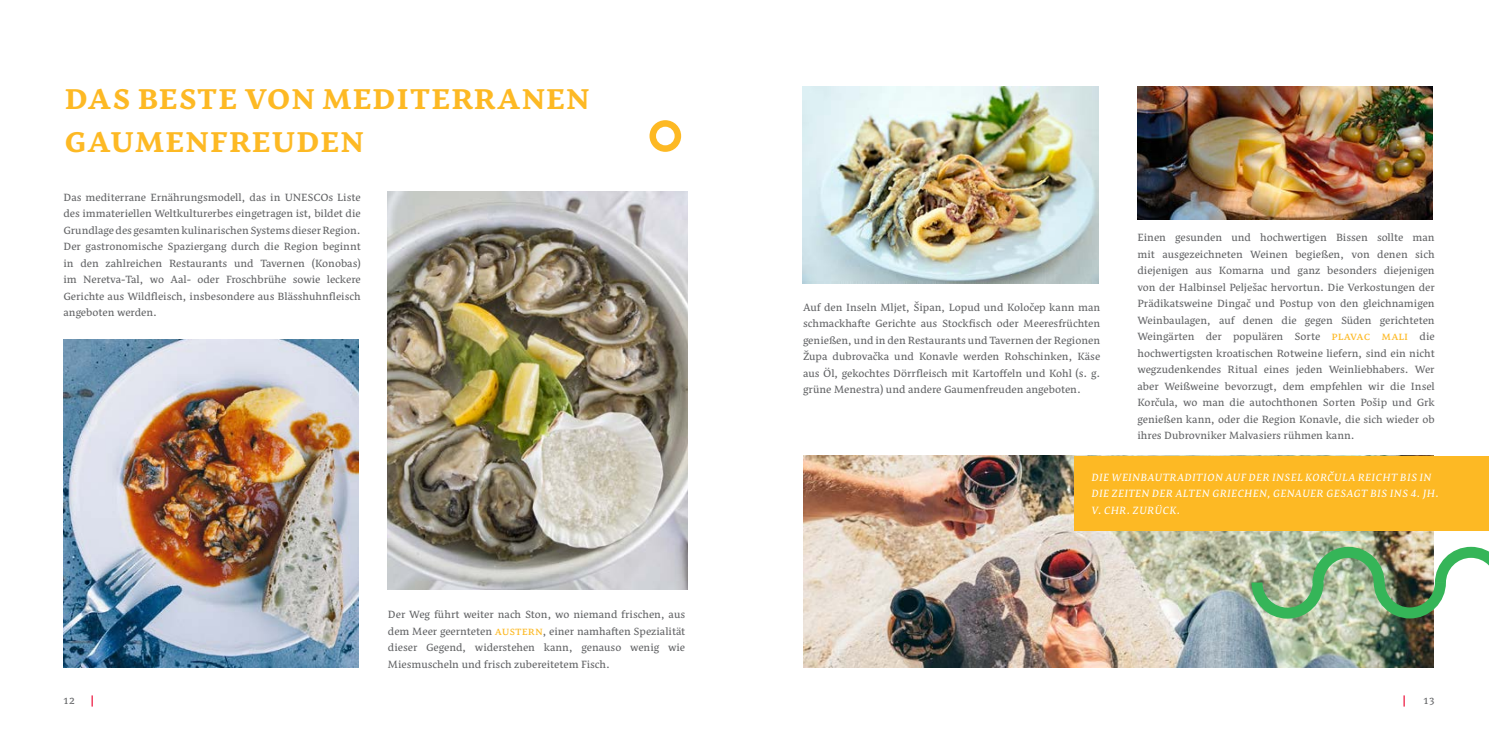
<style>
.page{position:relative;width:1489px;height:745px;background:#fff}
.page>*{position:absolute;margin:0;border:0;box-sizing:border-box;transform-origin:0 0}
.t1{font:700 37.5px/42.5px "Nassim Latn";letter-spacing:.035em;color:#fdb924}
.t2{font:13.75px/16.5px "Nassim Latn";color:#636466;text-align:justify}
.t3{font:italic 13.75px/16.5px "Nassim Latn";letter-spacing:.035em;color:#fff}
.s1{color:#fdb924}
</style>
<div class="page">
<img style="left:388px;top:191px;width:299px;height:398px">
<img style="left:63px;top:339px;width:296px;height:328px">
<img style="left:803px;top:87px;width:295px;height:196px">
<img style="left:803px;top:455px;width:630px;height:212px">
<svg style="left:649px;top:120px;width:32px;height:32px"></svg>
<img style="left:1251px;top:546px;width:237px;height:72px">
<img style="left:1137px;top:87px;width:295px;height:132px">
<div style="left:1074px;top:455px;width:414px;height:75px;background:#fdb924"></div>
<h1 class="t1" style="left:65px;top:75px;width:526px">DAS BESTE VON MEDITERRANEN<br>GAUMENFREUDEN</h1>
<p class="t2" style="left:63px;top:190px;width:299px">Das mediterrane Ernährungsmodell, das in UNESCOs Liste des immateriellen Weltkulturerbes eingetragen ist, bildet die Grundlage des gesamten kulinarischen Systems dieser Region.<br>Der gastronomische Spaziergang durch die Region beginnt in den zahlreichen Restaurants und Tavernen (Konobas) im Neretva-Tal, wo Aal- oder Froschbrühe sowie leckere Gerichte aus Wildfleisch, insbesondere aus Blässhuhnfleisch angeboten werden.</p>
<p class="t2" style="left:388px;top:606px;width:299px">Der Weg führt weiter nach Ston, wo niemand frischen, aus dem Meer geernteten <span class="s1">austern</span>, einer namhaften Spezialität dieser Gegend, widerstehen kann, genauso wenig wie Miesmuscheln und frisch zubereitetem Fisch.</p>
<p class="t2" style="left:803px;top:299px;width:299px">Auf den Inseln Mljet, Šipan, Lopud und Koločep kann man schmackhafte Gerichte aus Stockfisch oder Meeresfrüchten genießen, und in den Restaurants und Tavernen der Regionen Župa dubrovačka und Konavle werden Rohschinken, Käse aus Öl, gekochtes Dörrfleisch mit Kartoffeln und Kohl (s. g. grüne Menestra) und andere Gaumenfreuden angeboten.</p>
<p class="t2" style="left:1137px;top:230px;width:299px">Einen gesunden und hochwertigen Bissen sollte man mit ausgezeichneten Weinen begießen, von denen sich diejenigen aus Komarna und ganz besonders diejenigen von der Halbinsel Pelješac hervortun. Die Verkostungen der Prädikatsweine Dingač und Postup von den gleichnamigen Weinbaulagen, auf denen die gegen Süden gerichteten Weingärten der populären Sorte <span class="s1">plavac mali</span> die hochwertigsten kroatischen Rotweine liefern, sind ein nicht wegzudenkendes Ritual eines jeden Weinliebhabers. Wer aber Weißweine bevorzugt, dem empfehlen wir die Insel Korčula, wo man die autochthonen Sorten Pošip und Grk genießen kann, oder die Region Konavle, die sich wieder ob ihres Dubrovniker Malvasiers rühmen kann.</p>
<p class="t3" style="left:1091px;top:467px;width:348px">DIE WEINBAUTRADITION AUF DER INSEL KORČULA REICHT BIS IN<br>DIE ZEITEN DER ALTEN GRIECHEN, GENAUER GESAGT BIS INS 4. JH.<br>V. CHR. ZURÜCK.</p>
<p class="t2" style="left:63px;top:692px;width:13px">12</p>
<p class="t2" style="left:1423px;top:692px;width:13px">13</p>
</div>
